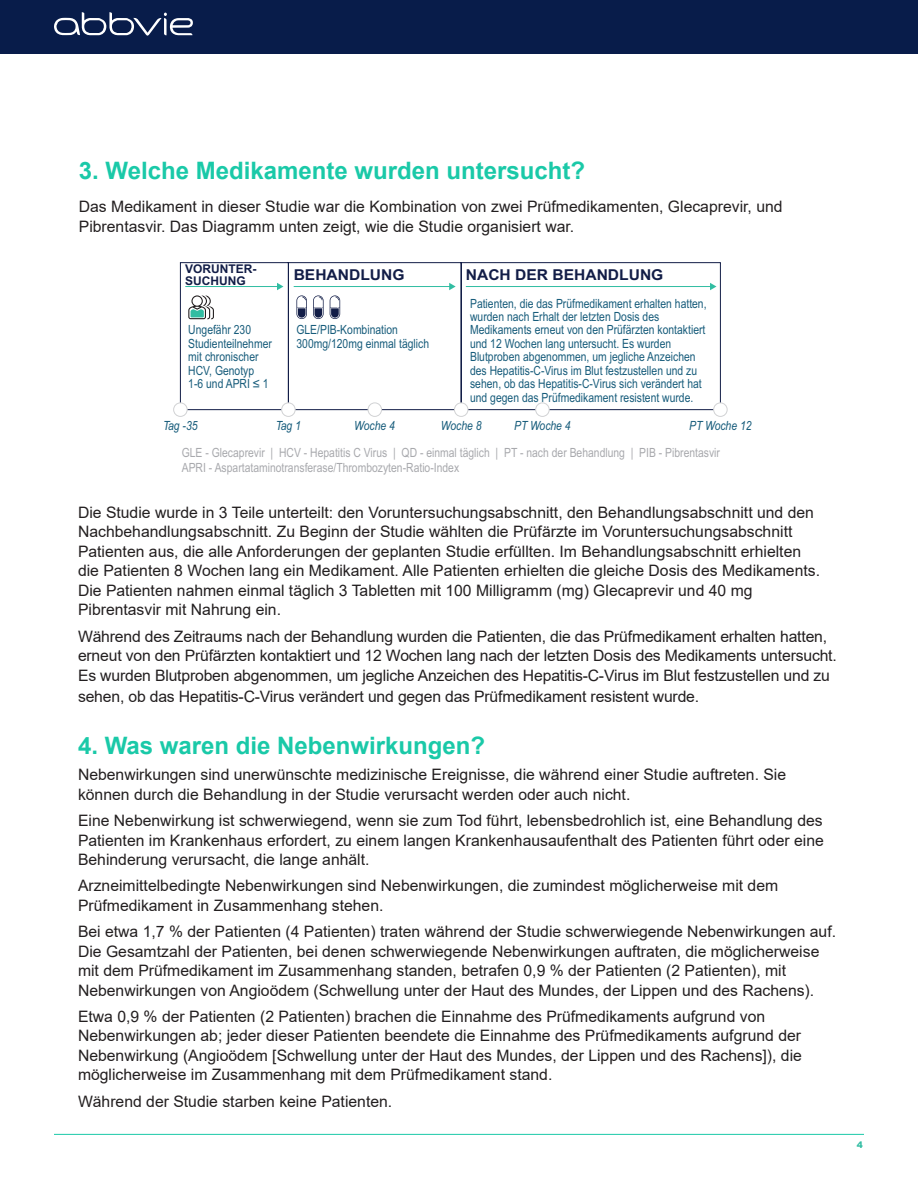
<style>
.page{position:relative;width:918px;height:1188px;background:#fff}
.page>*{position:absolute;margin:0;border:0;box-sizing:border-box;transform-origin:0 0}
.t1{font:700 24px "Arial";color:#1ac9a8}
.t2{font:15.75px/19.5px "Arial";color:#231f20}
.t3{font:700 15px "Arial";color:#121d47;scale:1.04 1}
.t4{font:12.6px/13.5px "Arial Narrow";color:#175c7b}
.t5{font:12.6px/15px "Arial Narrow";color:#a8a9ad}
.t6{font:italic 12.6px "Arial Narrow";color:#175c7b}
.t7{font:700 12px/12px "Arial";color:#121d47}
.t8{font:900 9px "Arial";color:#33bda3}
</style>
<div class="page">
<div style="left:0;top:0;width:918px;height:54px;background:#081c4a"></div>
<hr style="left:54px;top:1134px;width:810px;height:1px;background:#1ac9a8">
<svg style="left:54px;top:12px;width:139px;height:24px"></svg>
<svg style="left:180px;top:262px;width:541px;height:148px"></svg>
<svg style="left:313px;top:295px;width:11px;height:24px"></svg>
<svg style="left:296px;top:295px;width:11px;height:24px"></svg>
<svg style="left:330px;top:295px;width:10px;height:24px"></svg>
<svg style="left:188px;top:295px;width:26px;height:24px"></svg>
<hr style="left:185px;top:286px;width:93px;height:1px;background:#31bda2">
<svg style="left:277px;top:283px;width:6px;height:7px"></svg>
<hr style="left:294px;top:286px;width:156px;height:1px;background:#31bda2">
<svg style="left:449px;top:283px;width:7px;height:7px"></svg>
<hr style="left:466px;top:286px;width:245px;height:1px;background:#31bda2">
<svg style="left:710px;top:283px;width:7px;height:7px"></svg>
<div style="left:174px;top:403px;width:13px;height:13px;background:#fff;border-radius:50%"></div>
<div style="left:173px;top:403px;width:15px;height:14px;border:1px solid #d1d2d4;border-radius:50%"></div>
<div style="left:282px;top:403px;width:13px;height:13px;background:#fff;border-radius:50%"></div>
<div style="left:281px;top:403px;width:15px;height:14px;border:1px solid #d1d2d4;border-radius:50%"></div>
<div style="left:368px;top:403px;width:14px;height:13px;background:#fff;border-radius:50%"></div>
<div style="left:368px;top:403px;width:14px;height:14px;border:1px solid #d1d2d4;border-radius:50%"></div>
<div style="left:454px;top:403px;width:14px;height:13px;background:#fff;border-radius:50%"></div>
<div style="left:454px;top:403px;width:14px;height:14px;border:1px solid #d1d2d4;border-radius:50%"></div>
<div style="left:536px;top:403px;width:13px;height:13px;background:#fff;border-radius:50%"></div>
<div style="left:535px;top:403px;width:15px;height:14px;border:1px solid #d1d2d4;border-radius:50%"></div>
<div style="left:714px;top:403px;width:13px;height:13px;background:#fff;border-radius:50%"></div>
<div style="left:713px;top:403px;width:15px;height:14px;border:1px solid #d1d2d4;border-radius:50%"></div>
<h1 class="t1" style="left:79px;top:154px;width:508px">3. Welche Medikamente wurden untersucht?</h1>
<p class="t2" style="left:79px;top:197px;width:705px">Das Medikament in dieser Studie war die Kombination von zwei Prüfmedikamenten, Glecaprevir, und<br>Pibrentasvir. Das Diagramm unten zeigt, wie die Studie organisiert war.</p>
<p class="t7" style="left:185px;top:263px;width:73px">VORUNTER-<br>SUCHUNG</p>
<p class="t3" style="left:294px;top:265px;width:108px">BEHANDLUNG</p>
<p class="t3" style="left:466px;top:265px;width:191px">NACH DER BEHANDLUNG</p>
<p class="t4" style="left:296px;top:323px;width:134px">GLE/PIB-Kombination<br>300mg/120mg einmal täglich</p>
<p class="t4" style="left:470px;top:296px;width:238px">Patienten, die das Prüfmedikament erhalten hatten, wurden nach Erhalt der letzten Dosis des Medikaments erneut von den Prüfärzten kontaktiert und 12 Wochen lang untersucht. Es wurden Blutproben abgenommen, um jegliche Anzeichen des Hepatitis-C-Virus im Blut festzustellen und zu sehen, ob das Hepatitis-C-Virus sich verändert hat und gegen das Prüfmedikament resistent wurde.</p>
<p class="t4" style="left:188px;top:323px;width:85px">Ungefähr 230<br>Studienteilnehmer mit chronischer<br>HCV, Genotyp<br>1-6 und APRI ≤ 1</p>
<p class="t6" style="left:163px;top:417px;width:36px">Tag -35</p>
<p class="t6" style="left:276px;top:417px;width:27px">Tag 1</p>
<p class="t6" style="left:354px;top:417px;width:42px">Woche 4</p>
<p class="t6" style="left:441px;top:417px;width:42px">Woche 8</p>
<p class="t6" style="left:514px;top:417px;width:58px">PT Woche 4</p>
<p class="t6" style="left:689px;top:417px;width:64px">PT Woche 12</p>
<p class="t5" style="left:182px;top:444px;width:540px">GLE - Glecaprevir | HCV - Hepatitis C Virus | QD - einmal täglich | PT - nach der Behandlung | PIB - Pibrentasvir<br>APRI - Aspartataminotransferase/Thrombozyten-Ratio-Index</p>
<p class="t2" style="left:78px;top:502px;width:744px">Die Studie wurde in 3 Teile unterteilt: den Voruntersuchungsabschnitt, den Behandlungsabschnitt und den Nachbehandlungsabschnitt. Zu Beginn der Studie wählten die Prüfärzte im Voruntersuchungsabschnitt Patienten aus, die alle Anforderungen der geplanten Studie erfüllten. Im Behandlungsabschnitt erhielten die Patienten 8 Wochen lang ein Medikament. Alle Patienten erhielten die gleiche Dosis des Medikaments.<br>Die Patienten nahmen einmal täglich 3 Tabletten mit 100 Milligramm (mg) Glecaprevir und 40 mg Pibrentasvir mit Nahrung ein.</p>
<p class="t2" style="left:78px;top:626px;width:760px">Während des Zeitraums nach der Behandlung wurden die Patienten, die das Prüfmedikament erhalten hatten, erneut von den Prüfärzten kontaktiert und 12 Wochen lang nach der letzten Dosis des Medikaments untersucht.<br>Es wurden Blutproben abgenommen, um jegliche Anzeichen des Hepatitis-C-Virus im Blut festzustellen und zu</p>
<p class="t2" style="left:78px;top:686px;width:623px">sehen, ob das Hepatitis-C-Virus verändert und gegen das Prüfmedikament resistent wurde.</p>
<h1 class="t1" style="left:78px;top:729px;width:409px">4. Was waren die Nebenwirkungen?</h1>
<p class="t2" style="left:78px;top:765px;width:710px">Nebenwirkungen sind unerwünschte medizinische Ereignisse, die während einer Studie auftreten. Sie können durch die Behandlung in der Studie verursacht werden oder auch nicht.</p>
<p class="t2" style="left:78px;top:811px;width:747px;text-align:justify">Eine Nebenwirkung ist schwerwiegend, wenn sie zum Tod führt, lebensbedrohlich ist, eine Behandlung des Patienten im Krankenhaus erfordert, zu einem langen Krankenhausaufenthalt des Patienten führt oder eine Behinderung verursacht, die lange anhält.</p>
<p class="t2" style="left:78px;top:876px;width:702px">Arzneimittelbedingte Nebenwirkungen sind Nebenwirkungen, die zumindest möglicherweise mit dem<br>Prüfmedikament in Zusammenhang stehen.</p>
<p class="t2" style="left:78px;top:922px;width:760px">Bei etwa 1,7 % der Patienten (4 Patienten) traten während der Studie schwerwiegende Nebenwirkungen auf.<br>Die Gesamtzahl der Patienten, bei denen schwerwiegende Nebenwirkungen auftraten, die möglicherweise mit dem Prüfmedikament im Zusammenhang standen, betrafen 0,9 % der Patienten (2 Patienten), mit Nebenwirkungen von Angioödem (Schwellung unter der Haut des Mundes, der Lippen und des Rachens).</p>
<p class="t2" style="left:78px;top:1006px;width:725px">Etwa 0,9 % der Patienten (2 Patienten) brachen die Einnahme des Prüfmedikaments aufgrund von Nebenwirkungen ab; jeder dieser Patienten beendete die Einnahme des Prüfmedikaments aufgrund der Nebenwirkung (Angioödem [Schwellung unter der Haut des Mundes, der Lippen und des Rachens]), die möglicherweise im Zusammenhang mit dem Prüfmedikament stand.</p>
<p class="t2" style="left:78px;top:1091px;width:316px">Während der Studie starben keine Patienten.</p>
<p class="t8" style="left:857px;top:1139px;width:8px">4</p>
</div>
